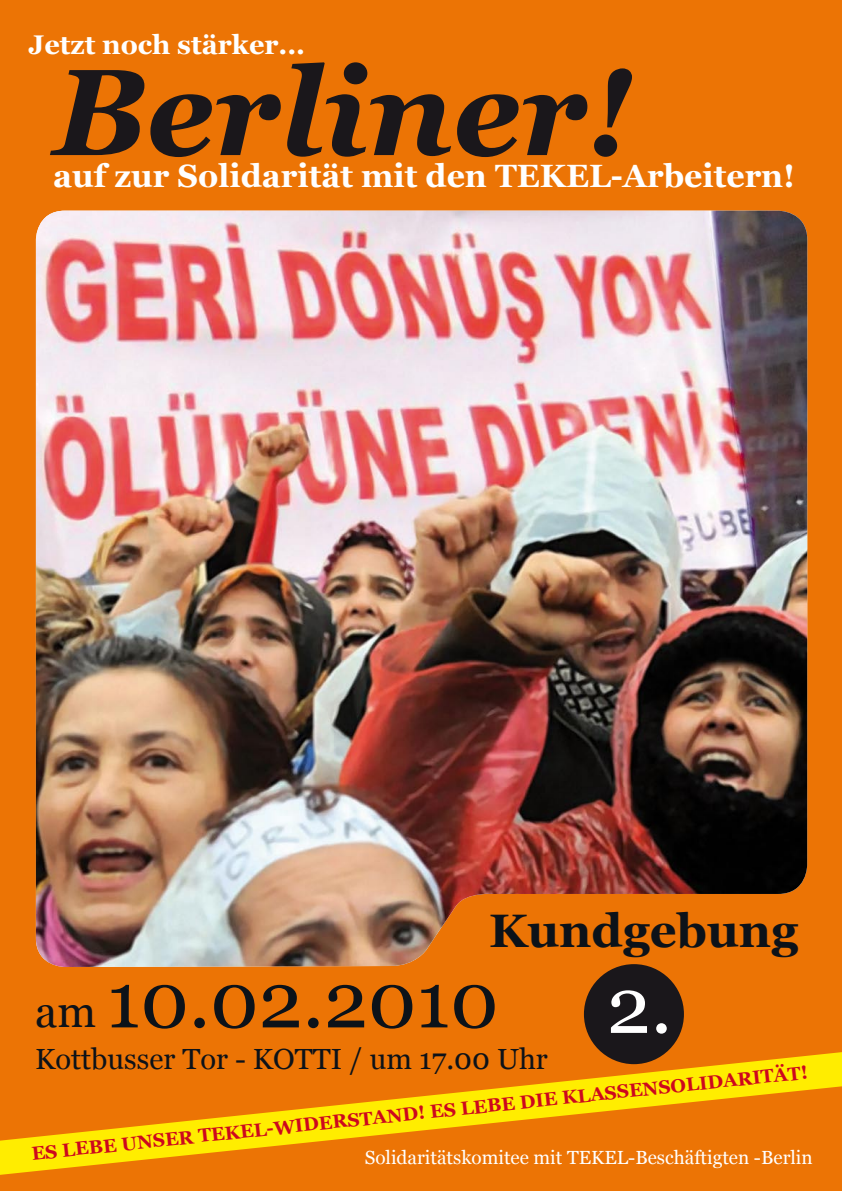
<style>
.page{position:relative;width:842px;height:1191px;background:#ec7405}
.page>*{position:absolute;margin:0;border:0;box-sizing:border-box;transform-origin:0 0}
.t1{font:italic 700 122.6px "Georgia";color:#1a171b}
.t2{font:78.9px "Georgia";color:#0c1219}
.t3{font:78.9px "Georgia";color:#fff}
.t4{font:700 47px "Georgia";color:#0c1219}
.t5{font:700 32.2px "Georgia";color:#fff}
.t6{font:29.1px "Georgia";color:#0c1219}
.t7{font:700 27px "Georgia";color:#fff}
.t8{font:19px "Georgia";color:#fff}
.t9{font:700 18.9px "Georgia";color:#cd071e}
.s1{font-size:44px}
</style>
<div class="page">
<svg style="left:0;top:1052px;width:842px;height:122px"></svg>
<img style="left:36px;top:211px;width:771px;height:756px">
<div style="left:584px;top:964px;width:100px;height:100px;background:#1a171b;border-radius:50%"></div>
<h3 class="t7" style="left:28px;top:30px;width:278px">Jetzt noch stärker...</h3>
<h1 class="t1" style="left:53px;top:43px;width:581px">Berliner!</h1>
<h3 class="t5" style="left:53px;top:157px;width:744px">auf zur Solidarität mit den TEKEL-Arbeitern!</h3>
<h3 class="t4" style="left:489px;top:904px;width:311px">Kundgebung</h3>
<h2 class="t2" style="left:35px;top:955px;width:465px"><span class="s1">am</span> 10.02.2010</h2>
<h3 class="t6" style="left:35px;top:1042px;width:514px">Kottbusser Tor - KOTTI / um 17.00 Uhr</h3>
<h2 class="t3" style="left:607px;top:961px;width:67px">2.</h2>
<p class="t9" style="left:641px;top:1078px;width:168px;rotate:-6deg">nsol ida rit ät !</p>
<p class="t9" style="left:386px;top:1105px;width:204px;rotate:-6deg">nd! Es le be die Klasse</p>
<p class="t9" style="left:31px;top:1142px;width:330px;rotate:-6deg">Es le be unse r TEKEL-Widersta</p>
<p class="t8" style="left:365px;top:1146px;width:449px">Solidaritätskomitee mit TEKEL-Beschäftigten -Berlin</p>
</div>
